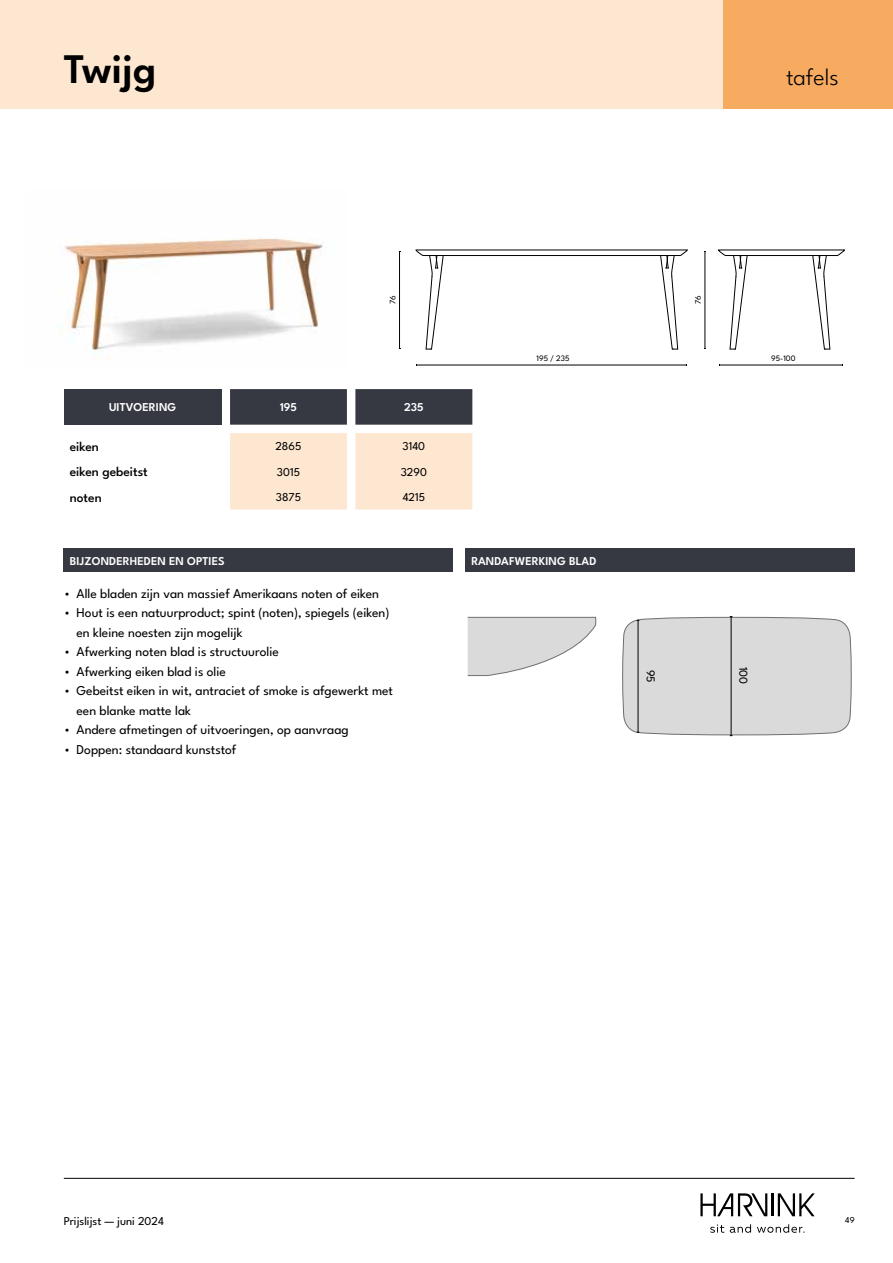
<style>
.page{position:relative;width:893px;height:1263px;background:#fff}
.page>*{position:absolute;margin:0;border:0;box-sizing:border-box;transform-origin:0 0}
.t1{font:600 42px "League Spartan";color:#000}
.t2{font:300 24px "League Spartan";color:#000}
.t3{font:13.5px/19.5px "League Spartan";color:#000}
.t4{font:500 13.5px "League Spartan";color:#000}
.t5{font:600 12px "League Spartan";letter-spacing:.005em;color:#fff}
.t6{font:12px "League Spartan";color:#000}
.t7{font:9px "League Spartan";color:#000}
.t8{font:8.4px "League Spartan";color:#000}
</style>
<div class="page">
<div style="left:0;top:0;width:893px;height:109px;background:#fee7d1"></div>
<div style="left:64px;top:389px;width:158px;height:36px;background:#363942"></div>
<svg style="left:230px;top:389px;width:242px;height:36px;background:#3f424a"></svg>
<div style="left:230px;top:433px;width:242px;height:77px;background:#fee7d1"></div>
<img style="left:59px;top:238px;width:264px;height:122px">
<hr style="left:399px;top:252px;width:1px;height:97px;background:#000">
<hr style="left:705px;top:252px;width:1px;height:97px;background:#000">
<hr style="left:416px;top:365px;width:271px;height:1px;background:#000">
<hr style="left:719px;top:365px;width:123px;height:1px;background:#000">
<svg style="left:415px;top:250px;width:273px;height:100px"></svg>
<svg style="left:718px;top:250px;width:127px;height:100px"></svg>
<svg style="left:467px;top:617px;width:129px;height:59px"></svg>
<div style="left:64px;top:549px;width:389px;height:23px;background:#363942"></div>
<svg style="left:622px;top:616px;width:230px;height:120px;background:#d7d7d7"></svg>
<div style="left:466px;top:549px;width:389px;height:23px;background:#363942"></div>
<div style="left:723px;top:0;width:170px;height:109px;background:#f7ab60"></div>
<hr style="left:771px;top:1193px;width:3px;height:23px;background:#000">
<svg style="left:778px;top:1193px;width:37px;height:23px"></svg>
<svg style="left:700px;top:1193px;width:67px;height:23px"></svg>
<svg style="left:710px;top:1224px;width:14px;height:9px"></svg>
<svg style="left:730px;top:1224px;width:21px;height:9px"></svg>
<svg style="left:757px;top:1224px;width:48px;height:9px"></svg>
<hr style="left:64px;top:1178px;width:790px;height:1px;background:#000">
<h1 class="t1" style="left:64px;top:36px;width:94px">Twijg</h1>
<p class="t8" style="left:386px;top:304px;width:10px;rotate:-90deg">76</p>
<p class="t8" style="left:692px;top:304px;width:10px;rotate:-90deg">76</p>
<h2 class="t2" style="left:786px;top:59px;width:54px">tafels</h2>
<p class="t8" style="left:537px;top:352px;width:34px">195 / 235</p>
<p class="t8" style="left:771px;top:352px;width:26px">95-100</p>
<p class="t5" style="left:109px;top:398px;width:69px">UITVOERING</p>
<p class="t5" style="left:280px;top:398px;width:18px">195</p>
<p class="t5" style="left:404px;top:398px;width:21px">235</p>
<p class="t4" style="left:70px;top:436px;width:31px">eiken</p>
<p class="t6" style="left:275px;top:437px;width:28px">2865</p>
<p class="t6" style="left:402px;top:437px;width:24px">3140</p>
<p class="t4" style="left:70px;top:461px;width:80px">eiken gebeitst</p>
<p class="t6" style="left:277px;top:462px;width:25px">3015</p>
<p class="t6" style="left:401px;top:462px;width:28px">3290</p>
<p class="t4" style="left:70px;top:487px;width:34px">noten</p>
<p class="t6" style="left:276px;top:488px;width:27px">3875</p>
<p class="t6" style="left:403px;top:488px;width:24px">4215</p>
<p class="t5" style="left:70px;top:551px;width:156px">BIJZONDERHEDEN EN OPTIES</p>
<p class="t3" style="left:64px;top:582px;width:317px">• Alle bladen zijn van massief Amerikaans noten of eiken</p>
<p class="t3" style="left:77px;top:602px;width:314px;text-indent:-13px">• Hout is een natuurproduct; spint (noten), spiegels (eiken) en kleine noesten zijn mogelijk</p>
<p class="t3" style="left:64px;top:640px;width:217px">• Afwerking noten blad is structuurolie</p>
<p class="t3" style="left:64px;top:660px;width:164px">• Afwerking eiken blad is olie</p>
<p class="t3" style="left:77px;top:679px;width:318px;text-indent:-13px">• Gebeitst eiken in wit, antraciet of smoke is afgewerkt met een blanke matte lak</p>
<p class="t3" style="left:64px;top:718px;width:286px">• Andere afmetingen of uitvoeringen, op aanvraag</p>
<p class="t3" style="left:64px;top:738px;width:174px">• Doppen: standaard kunststof</p>
<p class="t5" style="left:472px;top:551px;width:126px">RANDAFWERKING BLAD</p>
<p class="t6" style="left:660px;top:670px;width:14px;rotate:90deg">95</p>
<p class="t6" style="left:752px;top:667px;width:19px;rotate:90deg">100</p>
<p class="t6" style="left:64px;top:1211px;width:102px">Prijslijst — juni 2024</p>
<p class="t7" style="left:845px;top:1213px;width:11px">49</p>
</div>
